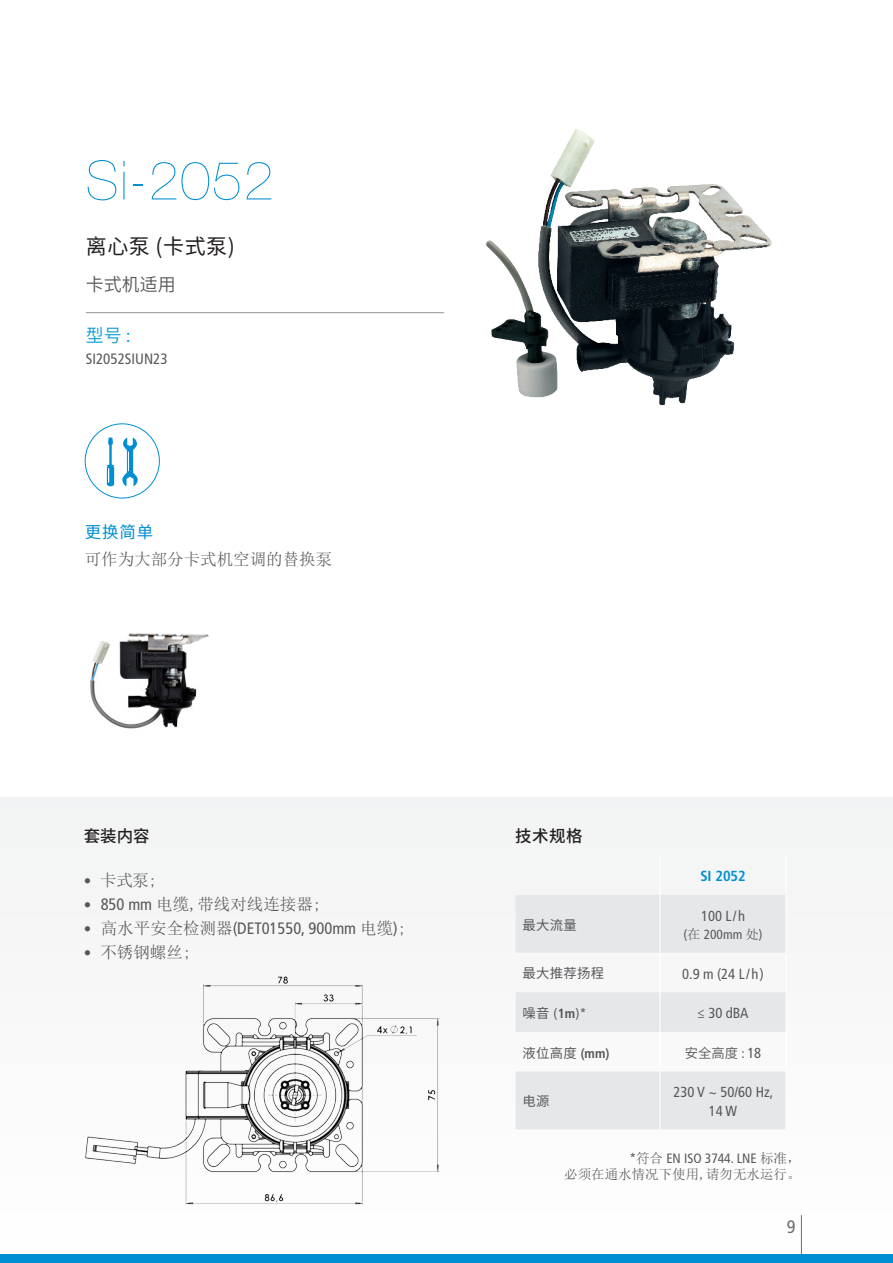
<style>
.page{position:relative;width:893px;height:1263px;background:#fff}
.page>*{position:absolute;margin:0;border:0;box-sizing:border-box;transform-origin:0 0}
.t1{font:200 54px "Helvetica Neue LT Std";letter-spacing:.03em;color:#008fd0}
.t2{font:21px "Source Han Sans CN";letter-spacing:.025em;color:#231f20}
.t3{font:18px "Source Han Sans CN";color:#57585a}
.t4{font:18px "Source Han Sans CN";color:#089dd7}
.t5{font:condensed 18px "Frutiger LT Std";color:#6c6d70}
.t6{font:16.5px "Sim Sun";color:#57585a}
.t7{font:condensed 16.5px "Frutiger LT Std";color:#57585a}
.t8{font:500 16.5px "Source Han Sans CN";letter-spacing:.01em;color:#231f20}
.t9{font:16.5px "Source Han Sans CN";color:#008fd0}
.t10{font:condensed 15px "Frutiger LT Std";color:#57585a}
.t11{font:condensed 14.55px/18.1px "Frutiger LT Std";color:#57585a;text-align:center}
.t12{font:700 condensed 14.55px "Frutiger LT Std";color:#008fd0}
.t13{font:condensed 13.5px "Frutiger LT Std";color:#57585a}
.t14{font:13.5px "Sim Sun";color:#57585a}
.t15{font:13.35px "Source Han Sans CN";letter-spacing:.025em;color:#57585a}
.t16{font:condensed 13.35px "Frutiger LT Std";color:#57585a}
.t17{font:13.35px "Source Han Sans CN";color:#57585a}
.s1{font-family:"Frutiger LT Std";font-stretch:condensed}
.s2{font-family:"Frutiger LT Std";font-stretch:condensed;font-size:15px}
.s3{font-size:15px}
.s4{font-family:"Sim Sun";font-stretch:normal}
.s5{font-family:"Source Han Sans CN";font-stretch:normal}
.s6{font-weight:700}
.s7{font-family:"Frutiger LT Std";font-weight:700;font-stretch:condensed}
.s8{font-family:"Frutiger LT Std";font-stretch:condensed;font-size:14.55px}
</style>
<div class="page">
<div style="left:0;top:797px;width:893px;height:466px;background:#f7f7f8"></div>
<hr style="left:801px;top:1215px;width:1px;height:48px;background:#6c6d70">
<div style="left:0;top:1254px;width:893px;height:9px;background:#008fd0"></div>
<hr style="left:86px;top:312px;width:497px;height:1px;background:#939598">
<div style="left:85px;top:424px;width:75px;height:74px;border:1px solid #008fd0;border-radius:50%"></div>
<svg style="left:122px;top:438px;width:16px;height:48px"></svg>
<svg style="left:107px;top:438px;width:7px;height:48px"></svg>
<svg style="left:516px;top:895px;width:269px;height:234px;fill:#e6e7e9"></svg>
<hr style="left:659px;top:855px;width:2px;height:40px;background:#fff">
<hr style="left:785px;top:855px;width:2px;height:40px;background:#fff">
<hr style="left:659px;top:895px;width:2px;height:58px;background:#fff">
<hr style="left:785px;top:895px;width:2px;height:58px;background:#fff">
<hr style="left:659px;top:953px;width:2px;height:39px;background:#fff">
<hr style="left:785px;top:953px;width:2px;height:39px;background:#fff">
<hr style="left:659px;top:992px;width:2px;height:40px;background:#fff">
<hr style="left:785px;top:992px;width:2px;height:40px;background:#fff">
<hr style="left:659px;top:1032px;width:2px;height:39px;background:#fff">
<hr style="left:785px;top:1032px;width:2px;height:39px;background:#fff">
<hr style="left:659px;top:1071px;width:2px;height:58px;background:#fff">
<hr style="left:785px;top:1071px;width:2px;height:58px;background:#fff">
<img style="left:90px;top:633px;width:118px;height:96px">
<div style="left:83px;top:628px;width:128px;height:111px;border:2px solid #fff;border-radius:8px"></div>
<img style="left:444px;top:129px;width:328px;height:277px">
<img style="left:85px;top:976px;width:355px;height:229px">
<p class="t1" style="left:86px;top:149px;width:189px">Si-2052</p>
<p class="t2" style="left:86px;top:234px;width:151px">离心泵 (卡式泵)</p>
<p class="t3" style="left:86px;top:274px;width:91px">卡式机适用</p>
<p class="t4" style="left:86px;top:325px;width:46px">型号 <span class="s1">:</span></p>
<p class="t10" style="left:86px;top:350px;width:83px">SI2052SIUN23</p>
<p class="t9" style="left:85px;top:523px;width:70px">更换简单</p>
<p class="t6" style="left:85px;top:550px;width:249px">可作为大部分卡式机空调的替换泵</p>
<p class="t8" style="left:84px;top:827px;width:67px">套装内容</p>
<p class="t8" style="left:515px;top:827px;width:69px">技术规格</p>
<p class="t6" style="left:84px;top:872px;width:74px"><span class="s2">•</span> 卡式泵;</p>
<p class="t6" style="left:84px;top:896px;width:239px"><span class="s2">•</span> <span class="s1">850 mm</span> 电缆,带线对线连接器;</p>
<p class="t7" style="left:84px;top:919px;width:324px"><span class="s3">•</span> <span class="s4">高水平安全检测器</span>(DET01550, 900mm <span class="s4">电缆</span>)<span class="s4">;</span></p>
<p class="t6" style="left:84px;top:944px;width:109px"><span class="s2">•</span> 不锈钢螺丝;</p>
<p class="t15" style="left:522px;top:917px;width:56px">最大流量</p>
<p class="t12" style="left:700px;top:867px;width:47px">SI 2052</p>
<p class="t11" style="left:701px;top:907px;width:46px">100 L/h</p>
<p class="t16" style="left:683px;top:926px;width:81px">(<span class="s4">在</span> 200mm <span class="s4">处</span>)</p>
<p class="t15" style="left:522px;top:966px;width:83px">最大推荐扬程</p>
<p class="t11" style="left:682px;top:964px;width:83px">0.9 m (24 L/h)</p>
<p class="t16" style="left:522px;top:1005px;width:65px"><span class="s5">噪音</span> (<span class="s6">1m</span>)*</p>
<p class="t11" style="left:698px;top:1004px;width:52px">≤ 30 dBA</p>
<p class="t15" style="left:522px;top:1045px;width:88px">液位高度 <span class="s7">(mm)</span></p>
<p class="t17" style="left:685px;top:1045px;width:78px">安全高度 <span class="s1">:</span> <span class="s8">18</span></p>
<p class="t15" style="left:522px;top:1094px;width:29px">电源</p>
<p class="t11" style="left:673px;top:1083px;width:101px">230 V ~ 50/60 Hz,<br>14 W</p>
<p class="t13" style="left:629px;top:1150px;width:173px">*<span class="s4">符合</span> EN ISO 3744. LNE <span class="s4">标准，</span></p>
<p class="t14" style="left:564px;top:1167px;width:238px">必须在通水情况下使用,请勿无水运行。</p>
<p class="t5" style="left:787px;top:1216px;width:10px">9</p>
</div>
